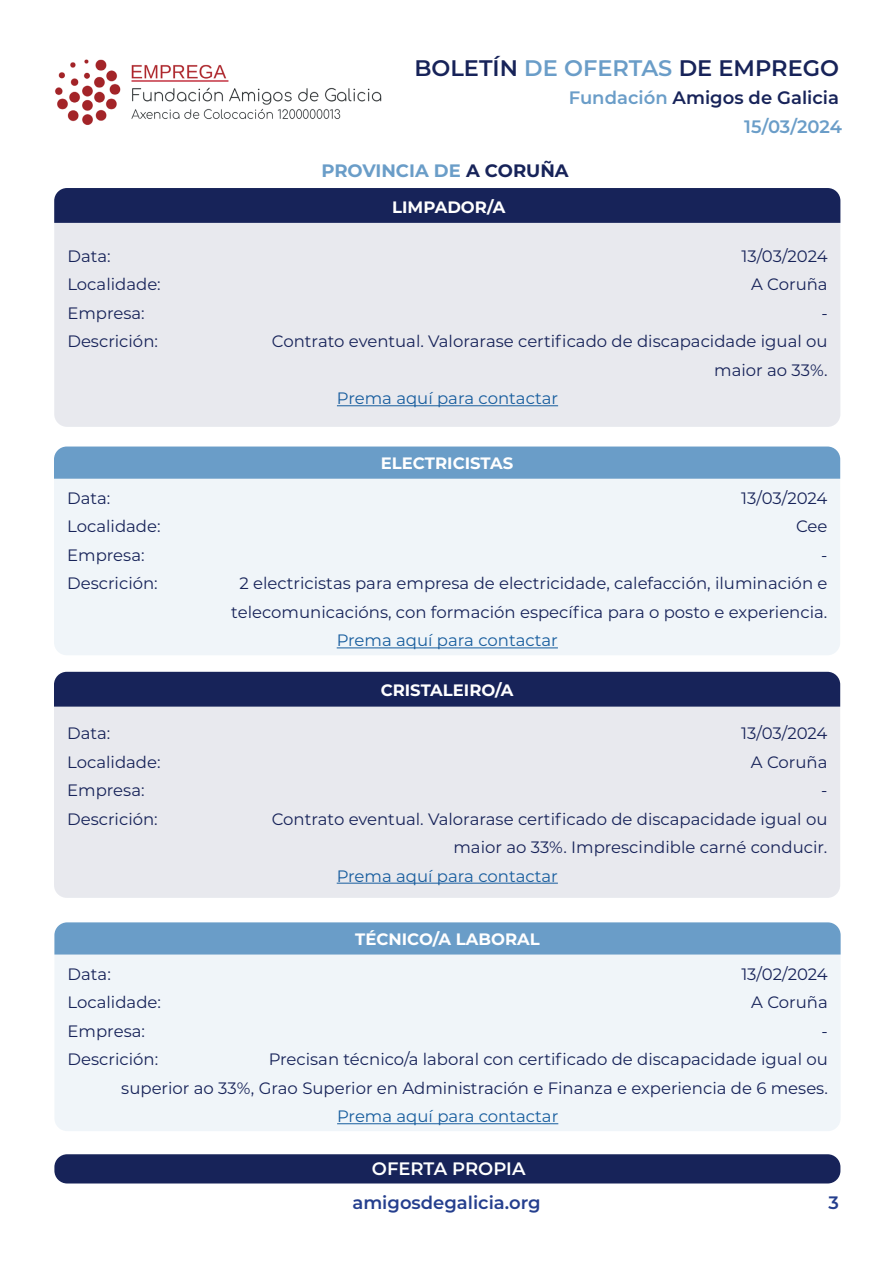
<style>
.page{position:relative;width:893px;height:1263px;background:#fff}
.page>*{position:absolute;margin:0;border:0;box-sizing:border-box;transform-origin:0 0}
.t1{font:600 22.5px "Montserrat";color:#172359}
.t2{font:600 18px/29.5px "Montserrat";color:#6a9dc8;text-align:right}
.t3{font:600 18px "Montserrat";color:#253f8e}
.t4{font:700 18px "Montserrat";color:#6a9dc8}
.t5{font:600 18px "Montserrat";color:#fff}
.t6{font:16.5px/28.5px "Montserrat";color:#172359;text-align:right}
.t7{font:16.5px "Montserrat";color:#175d9e}
.t8{font:700 16.5px "Montserrat";color:#fff}
.s1{color:#6a9dc8}
.s2{color:#172359}
</style>
<div class="page">
<img style="left:55px;top:59px;width:327px;height:66px">
<div style="left:54px;top:1154px;width:786px;height:29px;background:#172359;border-radius:13px"></div>
<div style="left:54px;top:223px;width:786px;height:204px;background:#e8e9ee"></div>
<div style="left:54px;top:479px;width:786px;height:176px;background:#f0f5f9"></div>
<div style="left:54px;top:707px;width:786px;height:191px;background:#e8e9ee"></div>
<div style="left:54px;top:188px;width:786px;height:35px;background:#172359"></div>
<div style="left:54px;top:446px;width:786px;height:33px;background:#6a9dc8"></div>
<div style="left:54px;top:672px;width:786px;height:35px;background:#172359"></div>
<hr style="left:337px;top:405px;width:221px;height:1px;background:#175d9e">
<hr style="left:337px;top:647px;width:221px;height:1px;background:#175d9e">
<hr style="left:337px;top:883px;width:221px;height:1px;background:#175d9e">
<div style="left:54px;top:954px;width:787px;height:177px;background:#f0f5f9"></div>
<div style="left:54px;top:922px;width:787px;height:32px;background:#6a9dc8"></div>
<hr style="left:337px;top:1123px;width:221px;height:1px;background:#175d9e">
<h1 class="t1" style="left:414px;top:52px;width:426px">BOLETÍN <span class="s1">DE OFERTAS</span> DE EMPREGO</h1>
<p class="t2" style="left:569px;top:82px;width:275px">Fundación <span class="s2">Amigos de Galicia<br></span>15/03/2024</p>
<p class="t4" style="left:321px;top:158px;width:249px">PROVINCIA DE <span class="s2">A CORUÑA</span></p>
<p class="t8" style="left:392px;top:196px;width:115px">LIMPADOR/A</p>
<p class="t6" style="left:67px;top:241px;width:45px">Data:</p>
<p class="t6" style="left:741px;top:241px;width:88px">13/03/2024</p>
<p class="t6" style="left:67px;top:269px;width:95px">Localidade:</p>
<p class="t6" style="left:751px;top:269px;width:78px">A Coruña</p>
<p class="t6" style="left:67px;top:298px;width:79px">Empresa:</p>
<p class="t6" style="left:821px;top:298px;width:8px">-</p>
<p class="t6" style="left:67px;top:326px;width:92px">Descrición:</p>
<p class="t6" style="left:272px;top:326px;width:557px">Contrato eventual. Valorarase certificado de discapacidade igual ou maior ao 33%.</p>
<p class="t7" style="left:337px;top:387px;width:223px">Prema aquí para contactar</p>
<p class="t8" style="left:381px;top:452px;width:134px">ELECTRICISTAS</p>
<p class="t6" style="left:67px;top:483px;width:45px">Data:</p>
<p class="t6" style="left:741px;top:483px;width:88px">13/03/2024</p>
<p class="t6" style="left:67px;top:511px;width:95px">Localidade:</p>
<p class="t6" style="left:796px;top:511px;width:33px">Cee</p>
<p class="t6" style="left:67px;top:540px;width:79px">Empresa:</p>
<p class="t6" style="left:821px;top:540px;width:8px">-</p>
<p class="t6" style="left:67px;top:568px;width:92px">Descrición:</p>
<p class="t6" style="left:231px;top:568px;width:598px;text-align:center">2 electricistas para empresa de electricidade, calefacción, iluminación e telecomunicacións, con formación específica para o posto e experiencia.</p>
<p class="t7" style="left:337px;top:629px;width:223px">Prema aquí para contactar</p>
<p class="t8" style="left:381px;top:678px;width:134px">CRISTALEIRO/A</p>
<p class="t6" style="left:67px;top:718px;width:45px">Data:</p>
<p class="t6" style="left:741px;top:718px;width:88px">13/03/2024</p>
<p class="t6" style="left:67px;top:747px;width:95px">Localidade:</p>
<p class="t6" style="left:751px;top:747px;width:78px">A Coruña</p>
<p class="t6" style="left:67px;top:775px;width:79px">Empresa:</p>
<p class="t6" style="left:821px;top:775px;width:8px">-</p>
<p class="t6" style="left:67px;top:804px;width:92px">Descrición:</p>
<p class="t6" style="left:272px;top:804px;width:557px">Contrato eventual. Valorarase certificado de discapacidade igual ou maior ao 33%. Imprescindible carné conducir.</p>
<p class="t7" style="left:337px;top:864px;width:223px">Prema aquí para contactar</p>
<p class="t8" style="left:355px;top:927px;width:186px">TÉCNICO/A LABORAL</p>
<p class="t6" style="left:68px;top:959px;width:45px">Data:</p>
<p class="t6" style="left:741px;top:959px;width:88px">13/02/2024</p>
<p class="t6" style="left:68px;top:987px;width:95px">Localidade:</p>
<p class="t6" style="left:751px;top:987px;width:78px">A Coruña</p>
<p class="t6" style="left:68px;top:1016px;width:79px">Empresa:</p>
<p class="t6" style="left:822px;top:1016px;width:8px">-</p>
<p class="t6" style="left:68px;top:1044px;width:92px">Descrición:</p>
<p class="t6" style="left:121px;top:1044px;width:708px">Precisan técnico/a laboral con certificado de discapacidade igual ou<br>superior ao 33%, Grao Superior en Administración e Finanza e experiencia de 6 meses.</p>
<p class="t7" style="left:337px;top:1105px;width:223px">Prema aquí para contactar</p>
<p class="t5" style="left:372px;top:1156px;width:155px">OFERTA PROPIA</p>
<p class="t3" style="left:352px;top:1190px;width:190px">amigosdegalicia.org</p>
<p class="t3" style="left:828px;top:1190px;width:12px">3</p>
</div>
